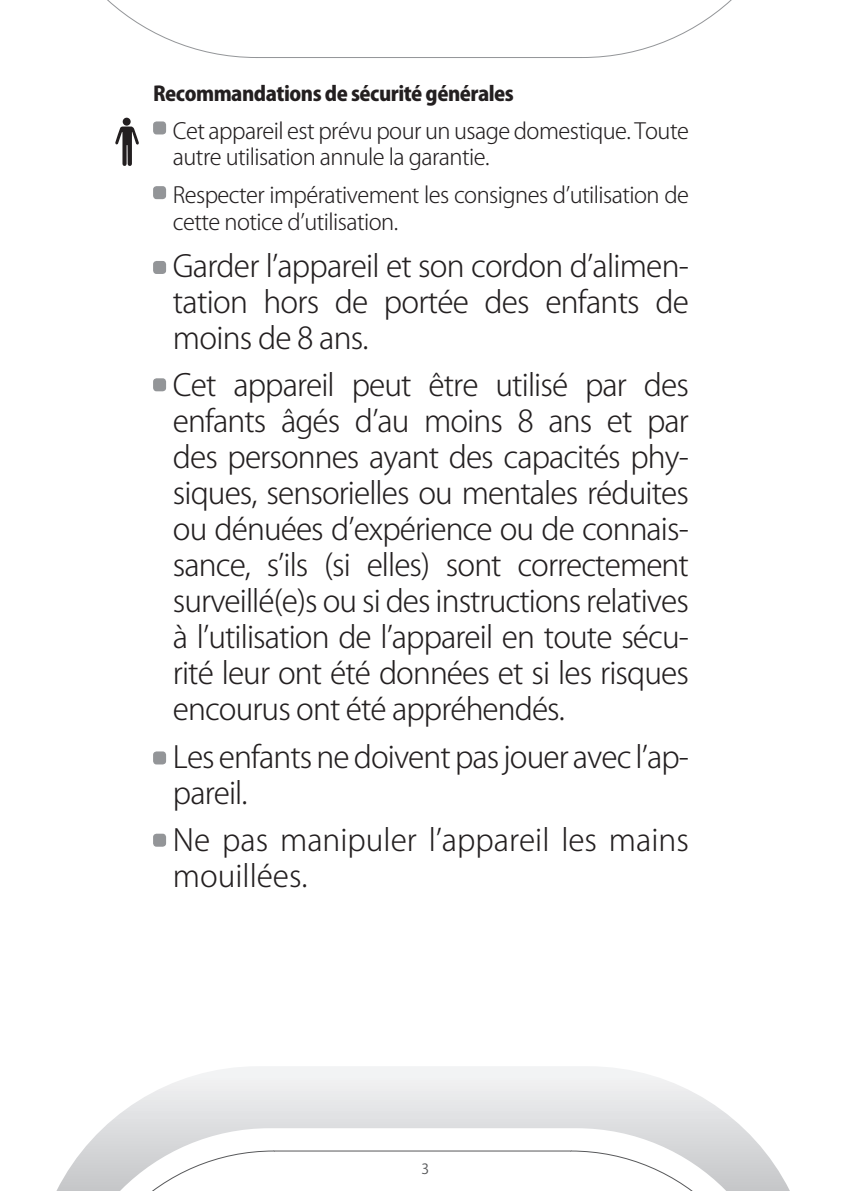
<style>
.page{position:relative;width:842px;height:1191px;background:#fff}
.page>*{position:absolute;margin:0;border:0;box-sizing:border-box;transform-origin:0 0}
.t1{font:300 30px/36px "Koz Go Pro";letter-spacing:-.025em;color:#231f20;text-align:justify}
.t2{font:300 30px/36px "Koz Go Pro";color:#231f20}
.t3{font:300 22px/26.4px "Koz Go Pro";letter-spacing:-.025em;color:#231f20}
.t4{font:800 20px "Koz Go Pro";letter-spacing:-.025em;color:#231f20}
.t5{font:14px "Koz Go Pro";color:#57585a}
</style>
<div class="page">
<svg style="left:107px;top:0;width:625px;height:58px"></svg>
<svg style="left:56px;top:1066px;width:734px;height:125px"></svg>
<svg style="left:60px;top:1128px;width:726px;height:63px"></svg>
<svg style="left:70px;top:1150px;width:705px;height:41px"></svg>
<div style="left:153px;top:121px;width:13px;height:13px;background:#939598;border-radius:3px"></div>
<div style="left:153px;top:186px;width:13px;height:13px;background:#939598;border-radius:3px"></div>
<div style="left:153px;top:261px;width:13px;height:13px;background:#939598;border-radius:3px"></div>
<div style="left:153px;top:378px;width:13px;height:13px;background:#939598;border-radius:3px"></div>
<svg style="left:115px;top:126px;width:24px;height:40px"></svg>
<div style="left:123px;top:118px;width:8px;height:8px;background:#231f20;border-radius:50%"></div>
<div style="left:153px;top:833px;width:13px;height:13px;background:#939598;border-radius:3px"></div>
<div style="left:153px;top:751px;width:13px;height:13px;background:#939598;border-radius:3px"></div>
<p class="t4" style="left:153px;top:81px;width:362px">Recommandations de sécurité générales</p>
<p class="t3" style="left:173px;top:118px;width:517px">Cet appareil est prévu pour un usage domestique. Toute autre utilisation annule la garantie.</p>
<p class="t3" style="left:173px;top:182px;width:517px">Respecter impérativement les consignes d’utilisation de cette notice d’utilisation.</p>
<p class="t1" style="left:173px;top:248px;width:517px">Garder l’appareil et son cordon d’alimen&shy;tation hors de portée des enfants de moins de 8 ans.</p>
<p class="t1" style="left:173px;top:367px;width:517px">Cet appareil peut être utilisé par des enfants âgés d’au moins 8 ans et par des personnes ayant des capacités phy&shy;siques, sensorielles ou mentales réduites ou dénuées d’expérience ou de connais&shy;sance, s’ils (si elles) sont correctement surveillé(e)s ou si des instructions relatives à l’utilisation de l’appareil en toute sécu&shy;rité leur ont été données et si les risques encourus ont été appréhendés.</p>
<p class="t1" style="left:173px;top:739px;width:517px">Les enfants ne doivent pas jouer avec l’ap&shy;pareil.</p>
<p class="t2" style="left:173px;top:822px;width:517px">Ne pas manipuler l’appareil les mains mouillées.</p>
<p class="t5" style="left:421px;top:1159px;width:9px">3</p>
</div>
